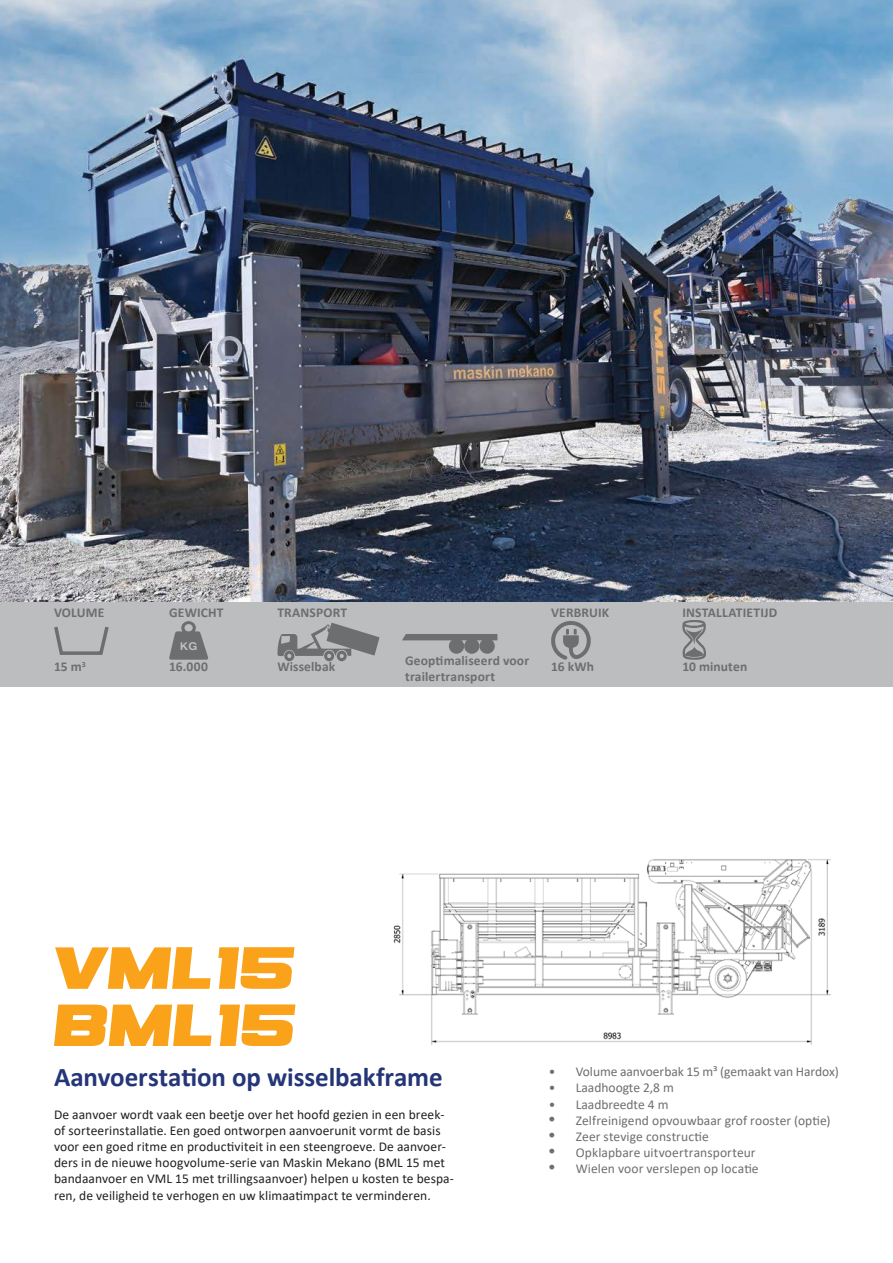
<style>
.page{position:relative;width:893px;height:1263px;background:#fff}
.page>*{position:absolute;margin:0;border:0;box-sizing:border-box;transform-origin:0 0}
.t1{font:700 27px "Calibri";letter-spacing:-.005em;color:#253678}
.t2{font:13.5px/16.2px "Calibri";letter-spacing:.005em;color:#221f1f}
.t3{font:13.5px "Calibri";letter-spacing:.005em;color:#6c6e70}
.t4{font:700 13.5px/16.2px "Calibri";letter-spacing:.01em;color:#6c6e70}
.s1{font-family:"Times New Roman";font-size:18px}
</style>
<div class="page">
<img style="left:0;top:0;width:893px;height:603px">
<svg style="left:55px;top:947px;width:239px;height:41px"></svg>
<svg style="left:54px;top:1004px;width:241px;height:42px"></svg>
<div style="left:0;top:603px;width:893px;height:84px;background:#bbbdbf"></div>
<svg style="left:169px;top:621px;width:39px;height:39px"></svg>
<svg style="left:551px;top:621px;width:40px;height:39px"></svg>
<svg style="left:54px;top:626px;width:55px;height:29px"></svg>
<svg style="left:682px;top:620px;width:24px;height:40px"></svg>
<svg style="left:277px;top:623px;width:103px;height:38px"></svg>
<div style="left:449px;top:638px;width:15px;height:16px;background:#6c6e70;border-radius:50%"></div>
<svg style="left:402px;top:634px;width:95px;height:6px"></svg>
<div style="left:464px;top:638px;width:15px;height:16px;background:#6c6e70;border-radius:50%"></div>
<div style="left:479px;top:638px;width:16px;height:16px;background:#6c6e70;border-radius:50%"></div>
<img style="left:393px;top:859px;width:438px;height:186px">
<p class="t4" style="left:54px;top:605px;width:52px">VOLUME</p>
<p class="t4" style="left:551px;top:605px;width:59px">VERBRUIK</p>
<p class="t4" style="left:169px;top:605px;width:56px">GEWICHT</p>
<p class="t4" style="left:277px;top:605px;width:71px">TRANSPORT</p>
<p class="t4" style="left:682px;top:605px;width:96px">INSTALLATIETIJD</p>
<p class="t4" style="left:54px;top:659px;width:33px">15 m<sup>3</sup></p>
<p class="t4" style="left:277px;top:660px;width:59px">Wisselbak</p>
<p class="t4" style="left:405px;top:652px;width:125px">Geop琀椀maliseerd voor trailertransport</p>
<p class="t4" style="left:169px;top:659px;width:40px">16.000</p>
<p class="t4" style="left:551px;top:660px;width:44px">16 kWh</p>
<p class="t4" style="left:682px;top:659px;width:66px">10 minuten</p>
<h1 class="t1" style="left:54px;top:1058px;width:390px">Aanvoersta琀椀on op wisselbakframe</h1>
<p class="t2" style="left:54px;top:1106px;width:402px">De aanvoer wordt vaak een beetje over het hoofd gezien in een breek&shy;of sorteerinstalla琀椀e. Een goed ontworpen aanvoerunit vormt de basis voor een goed ritme en produc琀椀viteit in een steengroeve. De aanvoer&shy;ders in de nieuwe hoogvolume-serie van Maskin Mekano (BML 15 met bandaanvoer en VML 15 met trillingsaanvoer) helpen u kosten te bespa&shy;ren, de veiligheid te verhogen en uw klimaa琀椀mpact te verminderen.</p>
<p class="t3" style="left:549px;top:1067px;width:292px">• Volume aanvoerbak 15 m³ (gemaakt van Hardox)</p>
<p class="t3" style="left:549px;top:1083px;width:127px">• Laadhoogte 2,8 m</p>
<p class="t3" style="left:549px;top:1099px;width:121px">• Laadbreedte 4 m</p>
<p class="t3" style="left:549px;top:1111px;width:283px"><span class="s1">•</span> Zelfreinigend opvouwbaar grof rooster (op琀椀e)</p>
<p class="t3" style="left:549px;top:1127px;width:162px"><span class="s1">•</span> Zeer stevige construc琀椀e</p>
<p class="t3" style="left:549px;top:1148px;width:208px"><span class="s1">•</span> Opklapbare uitvoertransporteur</p>
<p class="t3" style="left:549px;top:1159px;width:211px"><span class="s1">•</span> Wielen voor verslepen op loca琀椀e</p>
</div>
